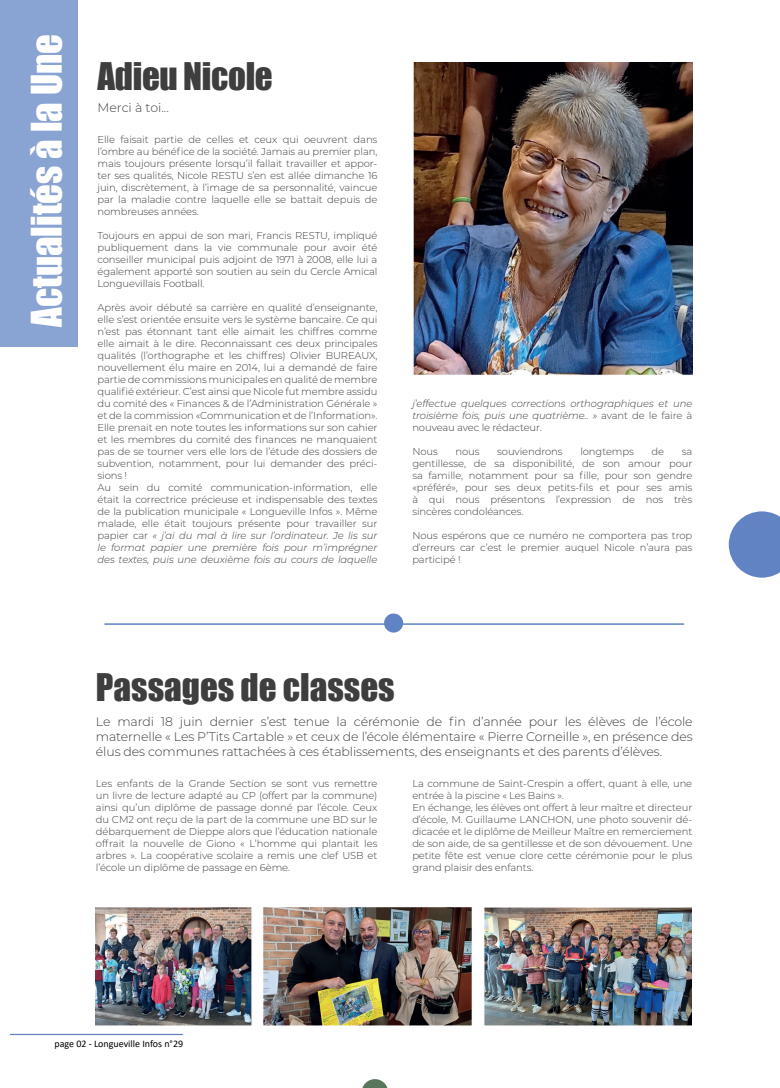
<style>
.page{position:relative;width:780px;height:1088px;background:#fff}
.page>*{position:absolute;margin:0;border:0;box-sizing:border-box;transform-origin:0 0}
.t1{font:38.75px "Impact";color:#fff}
.t2{font:35px "Impact";color:#3e3e3f}
.t3{font:300 12.5px/15px "Montserrat";letter-spacing:-.01em;color:#3e3e3f;text-align:justify}
.t4{font:300 10px/12px "Montserrat";letter-spacing:-.01em;color:#3e3e3f;text-align:justify}
.t5{font:italic 300 10px/12px "Montserrat";letter-spacing:-.01em;color:#3e3e3f;text-align:justify}
.t6{font:10px "Calibri";color:#000001}
.s1{font-style:italic}
.s2{font-style:normal}
</style>
<div class="page">
<div style="left:0;top:0;width:78px;height:346px;background:#89a3d2"></div>
<svg style="left:728px;top:511px;width:52px;height:67px"></svg>
<svg style="left:362px;top:1079px;width:26px;height:9px"></svg>
<hr style="left:10px;top:1034px;width:173px;height:1px;background:#5f83c3">
<img style="left:413px;top:63px;width:279px;height:312px">
<img style="left:95px;top:907px;width:596px;height:118px">
<hr style="left:104px;top:623px;width:580px;height:2px;background:#5f83c3">
<div style="left:384px;top:613px;width:19px;height:19px;background:#5f83c3;border-radius:50%"></div>
<h1 class="t1" style="left:16px;top:327px;width:294px;rotate:-90deg">Actualités à la Une</h1>
<h2 class="t2" style="left:97px;top:50px;width:177px">Adieu Nicole</h2>
<p class="t3" style="left:97px;top:100px;width:73px">Merci à toi...</p>
<p class="t4" style="left:97px;top:133px;width:281px">Elle faisait partie de celles et ceux qui oeuvrent dans l’ombre au bénéfice de la société. Jamais au premier plan, mais toujours présente lorsqu’il fallait travailler et appor&shy;ter ses qualités, Nicole RESTU s’en est allée dimanche 16 juin, discrètement, à l’image de sa personnalité, vaincue par la maladie contre laquelle elle se battait depuis de nombreuses années.</p>
<p class="t4" style="left:97px;top:229px;width:281px">Toujours en appui de son mari, Francis RESTU, impliqué publiquement dans la vie communale pour avoir été conseiller municipal puis adjoint de 1971 à 2008, elle lui a également apporté son soutien au sein du Cercle Amical Longuevillais Football.</p>
<p class="t4" style="left:97px;top:301px;width:281px;text-align:left">Après avoir débuté sa carrière en qualité d’enseignante, elle s’est orientée ensuite vers le système bancaire. Ce qui n’est pas étonnant tant elle aimait les chiffres comme elle aimait à le dire. Reconnaissant ces deux principales qualités (l’orthographe et les chiffres) Olivier BUREAUX, nouvellement élu maire en 2014, lui a demandé de faire partie de commissions municipales en qualité de membre qualifié extérieur. C’est ainsi que Nicole fut membre assidu du comité des « Finances &amp; de l’Administration Générale » et de la commission «Communication et de l’Information».<br>Elle prenait en note toutes les informations sur son cahier et les membres du comité des finances ne manquaient pas de se tourner vers elle lors de l’étude des dossiers de subvention, notamment, pour lui demander des préci&shy;sions !<br>Au sein du comité communication-information, elle était la correctrice précieuse et indispensable des textes de la publication municipale « Longueville Infos ». Même malade, elle était toujours présente pour travailler sur papier car <span class="s1">« j’ai du mal à lire sur l’ordinateur. Je lis sur le format papier une première fois pour m’imprégner des textes, puis une deuxième fois au cours de laquelle</span></p>
<p class="t5" style="left:412px;top:397px;width:281px">j’effectue quelques corrections orthographiques et une troisième fois, puis une quatrième.. » <span class="s2">avant de le faire à nouveau avec le rédacteur.</span></p>
<p class="t4" style="left:412px;top:445px;width:27px">Nous</p>
<p class="t4" style="left:455px;top:445px;width:26px">nous</p>
<p class="t4" style="left:497px;top:445px;width:67px">souviendrons</p>
<p class="t4" style="left:580px;top:445px;width:55px">longtemps</p>
<p class="t4" style="left:651px;top:445px;width:14px">de</p>
<p class="t4" style="left:412px;top:445px;width:281px;text-indent:269px">sa gentillesse, de sa disponibilité, de son amour pour sa famille, notamment pour sa fille, pour son gendre «préféré», pour ses deux petits-fils et pour ses amis à qui nous présentons l’expression de nos très sincères condoléances.</p>
<p class="t4" style="left:412px;top:529px;width:281px">Nous espérons que ce numéro ne comportera pas trop d’erreurs car c’est le premier auquel Nicole n’aura pas participé !</p>
<h2 class="t2" style="left:96px;top:660px;width:300px">Passages de classes</h2>
<p class="t3" style="left:96px;top:714px;width:598px">Le mardi 18 juin dernier s’est tenue la cérémonie de fin d’année pour les élèves de l’école maternelle « Les P’Tits Cartable » et ceux de l’école élémentaire « Pierre Corneille », en présence des élus des communes rattachées à ces établissements, des enseignants et des parents d’élèves.</p>
<p class="t4" style="left:96px;top:777px;width:283px">Les enfants de la Grande Section se sont vus remettre un livre de lecture adapté au CP (offert par la commune) ainsi qu’un diplôme de passage donné par l’école. Ceux du CM2 ont reçu de la part de la commune une BD sur le débarquement de Dieppe alors que l’éducation nationale offrait la nouvelle de Giono « L’homme qui plantait les arbres ». La coopérative scolaire a remis une clef USB et l’école un diplôme de passage en 6ème.</p>
<p class="t4" style="left:412px;top:777px;width:281px;text-align:left">La commune de Saint-Crespin a offert, quant à elle, une entrée à la piscine « Les Bains ».<br>En échange, les élèves ont offert à leur maître et directeur d’école, M. Guillaume LANCHON, une photo souvenir dé&shy;dicacée et le diplôme de Meilleur Maître en remerciement de son aide, de sa gentillesse et de son dévouement. Une petite fête est venue clore cette cérémonie pour le plus grand plaisir des enfants.</p>
<p class="t6" style="left:54px;top:1036px;width:130px">page 02 - Longueville Infos n°29</p>
</div>
